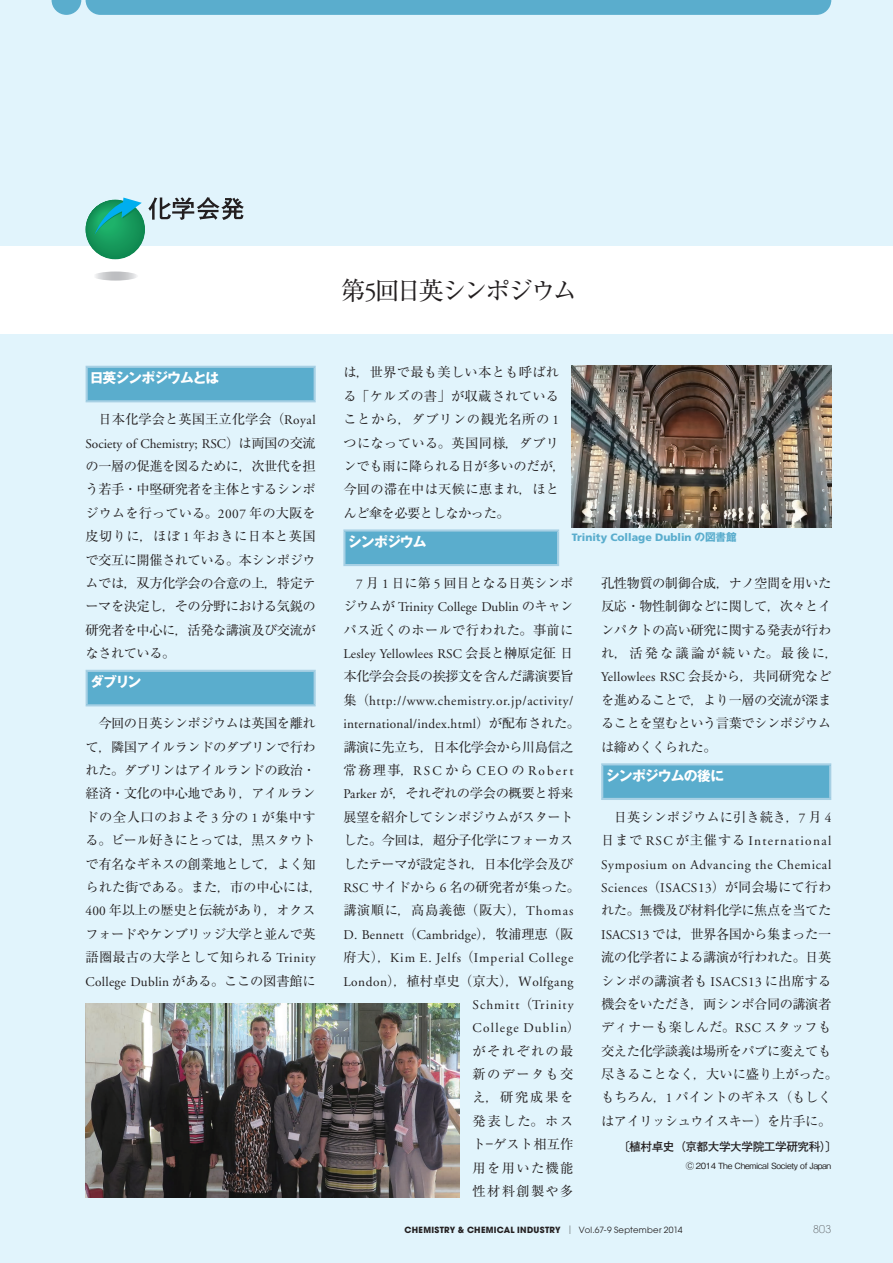
<style>
.page{position:relative;width:893px;height:1263px;background:#e1f4fc}
.page>*{position:absolute;margin:0;border:0;box-sizing:border-box;transform-origin:0 0}
.t1{font:25.5px "Ryumin Pro";letter-spacing:-.125em;color:#231f20}
.t2{font:700 13.8px "Gothic MB101 Pro";letter-spacing:-.07em;color:#fff}
.t3{font:13.35px/23.4px "Ryumin Pro";letter-spacing:-.04em;color:#231f20;text-align:justify}
.t4{font:13.35px/23.4px "Adobe Garamond";letter-spacing:.04em;color:#231f20}
.t5{font:13.35px/23.4px "Ryumin Pro";letter-spacing:.02em;color:#231f20}
.t6{font:13.35px "Adobe Garamond";letter-spacing:.02em;color:#231f20}
.t7{font:13.35px "Adobe Garamond";letter-spacing:.075em;color:#231f20}
.t8{font:13.35px "Adobe Garamond";color:#231f20}
.t9{font:13.35px "Adobe Garamond";letter-spacing:.005em;color:#231f20}
.t10{font:13.35px "Adobe Garamond";letter-spacing:.015em;color:#231f20}
.t11{font:13.35px "Adobe Garamond";letter-spacing:.15em;color:#231f20}
.t12{font:13.35px "Ryumin Pro";letter-spacing:.005em;color:#231f20}
.t13{font:13.35px "Ryumin Pro";letter-spacing:.025em;color:#231f20}
.t14{font:13.35px "Ryumin Pro";letter-spacing:-.005em;color:#231f20}
.t15{font:13.35px "Adobe Garamond";letter-spacing:.08em;color:#231f20}
.t16{font:13.35px "Adobe Garamond";letter-spacing:.095em;color:#231f20}
.t17{font:700 11.7px "Futo Go B101 Pro";letter-spacing:-.04em;color:#231f20}
.t18{font:900 10.65px "Frutiger";color:#5aadcd}
.t19{font:200 10.65px "Avant Garde";color:#231f20}
.t20{font:700 8.55px "Avant Garde";letter-spacing:.035em;color:#231f20}
.t21{font:500 8.55px "Gothic BBB Pro";letter-spacing:-.04em;color:#231f20}
.s1{font-family:"Adobe Garamond"}
.s2{font-family:"Ryumin Pro"}
.s3{font-family:"Palatino"}
.s4{font-family:"Gothic MB101 Pro";font-weight:700}
.s5{font-family:"Ryumin Pro";font-weight:400}
.s6{font-weight:400}
</style>
<div class="page">
<div style="left:0;top:247px;width:893px;height:87px;background:#fff"></div>
<svg style="left:86px;top:200px;width:59px;height:59px"></svg>
<div style="left:87px;top:202px;width:53px;height:53px;background:#138e54;border-radius:50%"></div>
<div style="left:90px;top:204px;width:46px;height:46px;background:#159558;border-radius:50%"></div>
<div style="left:90px;top:204px;width:44px;height:44px;background:#16985a;border-radius:50%"></div>
<div style="left:92px;top:206px;width:38px;height:38px;background:#189c5d;border-radius:50%"></div>
<div style="left:92px;top:206px;width:37px;height:38px;background:#189d5e;border-radius:50%"></div>
<div style="left:92px;top:206px;width:37px;height:37px;background:#189d5e;border-radius:50%"></div>
<div style="left:93px;top:207px;width:34px;height:34px;background:#19a160;border-radius:50%"></div>
<div style="left:93px;top:208px;width:33px;height:33px;background:#19a161;border-radius:50%"></div>
<div style="left:94px;top:209px;width:30px;height:29px;background:#1ba563;border-radius:50%"></div>
<div style="left:95px;top:209px;width:29px;height:29px;background:#1ba563;border-radius:50%"></div>
<div style="left:96px;top:210px;width:25px;height:26px;background:#1aa964;border-radius:50%"></div>
<svg style="left:95px;top:271px;width:42px;height:10px"></svg>
<svg style="left:95px;top:198px;width:47px;height:37px"></svg>
<svg style="left:148px;top:197px;width:96px;height:23px"></svg>
<svg style="left:52px;top:0;width:779px;height:15px;background:#5dafce"></svg>
<div style="left:87px;top:367px;width:228px;height:34px;background:#5aadcd"></div>
<hr style="left:86px;top:366px;width:230px;height:2px;background:#a7d0e4">
<hr style="left:86px;top:368px;width:2px;height:32px;background:#a7d0e4">
<hr style="left:314px;top:368px;width:2px;height:32px;background:#a7d0e4">
<hr style="left:86px;top:400px;width:230px;height:2px;background:#a7d0e4">
<div style="left:87px;top:671px;width:228px;height:34px;background:#5aadcd"></div>
<hr style="left:86px;top:670px;width:230px;height:2px;background:#a7d0e4">
<hr style="left:86px;top:672px;width:2px;height:32px;background:#a7d0e4">
<hr style="left:314px;top:672px;width:2px;height:32px;background:#a7d0e4">
<hr style="left:86px;top:704px;width:230px;height:2px;background:#a7d0e4">
<div style="left:344px;top:530px;width:214px;height:35px;background:#5aadcd"></div>
<hr style="left:343px;top:529px;width:216px;height:2px;background:#a7d0e4">
<hr style="left:343px;top:531px;width:2px;height:33px;background:#a7d0e4">
<hr style="left:557px;top:531px;width:2px;height:33px;background:#a7d0e4">
<hr style="left:343px;top:564px;width:216px;height:2px;background:#a7d0e4">
<div style="left:602px;top:764px;width:228px;height:35px;background:#5aadcd"></div>
<hr style="left:601px;top:763px;width:230px;height:2px;background:#a7d0e4">
<hr style="left:601px;top:765px;width:2px;height:33px;background:#a7d0e4">
<hr style="left:829px;top:765px;width:2px;height:33px;background:#a7d0e4">
<hr style="left:601px;top:798px;width:230px;height:2px;background:#a7d0e4">
<img style="left:86px;top:1004px;width:374px;height:193px">
<img style="left:572px;top:366px;width:259px;height:161px">
<p class="t2" style="left:90px;top:366px;width:131px">日英シンポジウムとは</p>
<p class="t12" style="left:98px;top:409px;width:219px">日本化学会と英国王立化学会（<span class="s1">Royal</span></p>
<p class="t8" style="left:86px;top:436px;width:232px">Society of Chemistry; RSC<span class="s2">）は両国の交流</span></p>
<p class="t3" style="left:86px;top:453px;width:232px">の一層の促進を図るために，次世代を担う若手・中堅研究者を主体とするシンポジウムを行っている。<span class="s1">2007</span> 年の大阪を皮切りに，ほぼ <span class="s1">1</span> 年おきに日本と英国で交互に開催されている。本シンポジウムでは，双方化学会の合意の上，特定テーマを決定し，その分野における気鋭の研究者を中心に，活発な講演及び交流がなされている。</p>
<p class="t2" style="left:90px;top:670px;width:53px">ダブリン</p>
<p class="t3" style="left:86px;top:711px;width:238px;text-align:center">今回の日英シンポジウムは英国を離れ<br>て，隣国アイルランドのダブリンで行われた。ダブリンはアイルランドの政治・経済・文化の中心地であり，アイルランドの全人口のおよそ <span class="s1">3</span> 分の <span class="s1">1</span> が集中する。ビール好きにとっては，黒スタウトで有名なギネスの創業地として，よく知られた街である。また，市の中心には，<br><span class="s1">400</span> 年以上の歴史と伝統があり，オクスフォードやケンブリッジ大学と並んで英語圏最古の大学として知られる <span class="s1">Trinity</span></p>
<p class="t6" style="left:86px;top:974px;width:232px">College Dublin <span class="s2">がある。ここの図書館に</span></p>
<h1 class="t1" style="left:340px;top:270px;width:239px">第<span class="s1">5</span>回日英シンポジウム</h1>
<p class="t5" style="left:343px;top:360px;width:224px">は，世界で最も美しい本とも呼ばれる「ケルズの書」が収蔵されていることから，ダブリンの観光名所の <span class="s1">1</span>つになっている。英国同様，ダブリンでも雨に降られる日が多いのだが，今回の滞在中は天候に恵まれ，ほとんど傘を必要としなかった。</p>
<p class="t2" style="left:348px;top:530px;width:80px">シンポジウム</p>
<p class="t3" style="left:356px;top:570px;width:219px"><span class="s1">7</span> 月 <span class="s1">1</span> 日に第 <span class="s1">5</span> 回目となる日英シンポ</p>
<p class="t9" style="left:343px;top:600px;width:232px"><span class="s2">ジウムが</span> Trinity College Dublin <span class="s2">のキャン</span></p>
<p class="t13" style="left:343px;top:619px;width:232px">パス近くのホールで行われた。事前に</p>
<p class="t10" style="left:343px;top:647px;width:232px">Lesley Yellowlees RSC <span class="s2">会長と榊原定征日</span></p>
<p class="t3" style="left:343px;top:664px;width:232px">本化学会会長の挨拶文を含んだ講演要旨</p>
<p class="t4" style="left:343px;top:689px;width:238px"><span class="s2">集（</span>http://www.chemistry.or.jp/activity/ international/index.html<span class="s2">）が配布された。</span></p>
<p class="t3" style="left:343px;top:734px;width:232px">講演に先立ち，日本化学会から川島信之</p>
<p class="t11" style="left:343px;top:764px;width:232px"><span class="s2">常務理事，</span>RSC<span class="s2">から</span>CEO<span class="s2">の</span>Robert</p>
<p class="t3" style="left:343px;top:781px;width:238px;text-align:left"><span class="s1">Parker</span> が，それぞれの学会の概要と将来展望を紹介してシンポジウムがスタートした。今回は，超分子化学にフォーカスしたテーマが設定され，日本化学会及び<br><span class="s1">RSC</span> サイドから <span class="s1">6</span> 名の研究者が集った。講演順に，高島義徳（阪大），<span class="s1">Thomas</span></p>
<p class="t6" style="left:343px;top:927px;width:232px">D. Bennett<span class="s2">（</span>Cambridge<span class="s2">），牧浦理恵（阪</span></p>
<p class="t7" style="left:343px;top:951px;width:232px"><span class="s2">府大），</span>Kim E. Jelfs<span class="s2">（</span>Imperial College</p>
<p class="t4" style="left:343px;top:970px;width:232px">London<span class="s2">），植村卓史（京大），</span><span class="s3">W</span>olfgang</p>
<p class="t15" style="left:473px;top:997px;width:103px">Schmitt<span class="s2">（</span>Trinity</p>
<p class="t16" style="left:473px;top:1021px;width:109px">College Dublin<span class="s2">）</span></p>
<p class="t3" style="left:473px;top:1038px;width:102px">がそれぞれの最新のデータも交え，研究成果を発表した。ホスト-ゲスト相互作用を用いた機能性材料創製や多</p>
<p class="t18" style="left:572px;top:531px;width:166px">Trinity Collage Dublin <span class="s4">の図書館</span></p>
<p class="t3" style="left:601px;top:570px;width:238px;text-align:left">孔性物質の制御合成，ナノ空間を用いた反応・物性制御などに関して，次々とインパクトの高い研究に関する発表が行われ，活発な議論が続いた。最後に，</p>
<p class="t4" style="left:601px;top:666px;width:232px">Yellowlees RSC <span class="s2">会長から，共同研究など</span></p>
<p class="t3" style="left:601px;top:687px;width:232px">を進めることで，より一層の交流が深まることを望むという言葉でシンポジウムは締めくくられた。</p>
<p class="t2" style="left:606px;top:764px;width:120px">シンポジウムの後に</p>
<p class="t14" style="left:614px;top:806px;width:219px">日英シンポジウムに引き続き，<span class="s1">7</span> 月 <span class="s1">4</span></p>
<p class="t4" style="left:601px;top:829px;width:232px;text-align:justify"><span class="s2">日まで</span> RSC <span class="s2">が主催する</span> International Symposium on Advancing the Chemical Sciences<span class="s2">（</span>ISACS13<span class="s2">）が同会場にて行わ</span></p>
<p class="t3" style="left:601px;top:898px;width:238px;text-align:left">れた。無機及び材料化学に焦点を当てた<br><span class="s1">ISACS13</span> では，世界各国から集まった一流の化学者による講演が行われた。日英シンポの講演者も <span class="s1">ISACS13</span> に出席する機会をいただき，両シンポ合同の講演者ディナーも楽しんだ。<span class="s1">RSC</span> スタッフも交えた化学談義は場所をパブに変えても尽きることなく，大いに盛り上がった。もちろん，<span class="s1">1</span> パイントのギネス（もしくはアイリッシュウイスキー）を片手に。</p>
<p class="t17" style="left:618px;top:1137px;width:221px">〔植村卓史（京都大学大学院工学研究科）〕</p>
<p class="t21" style="left:686px;top:1159px;width:147px">Ⓒ 2014 The Chemical Society of Japan</p>
<p class="t20" style="left:405px;top:1224px;width:279px">CHEMISTRY &amp; CHEMICAL INDUSTRY <span class="s5">│</span> <span class="s6">Vol.67-9 September 2014</span></p>
<p class="t19" style="left:813px;top:1223px;width:20px">803</p>
</div>
